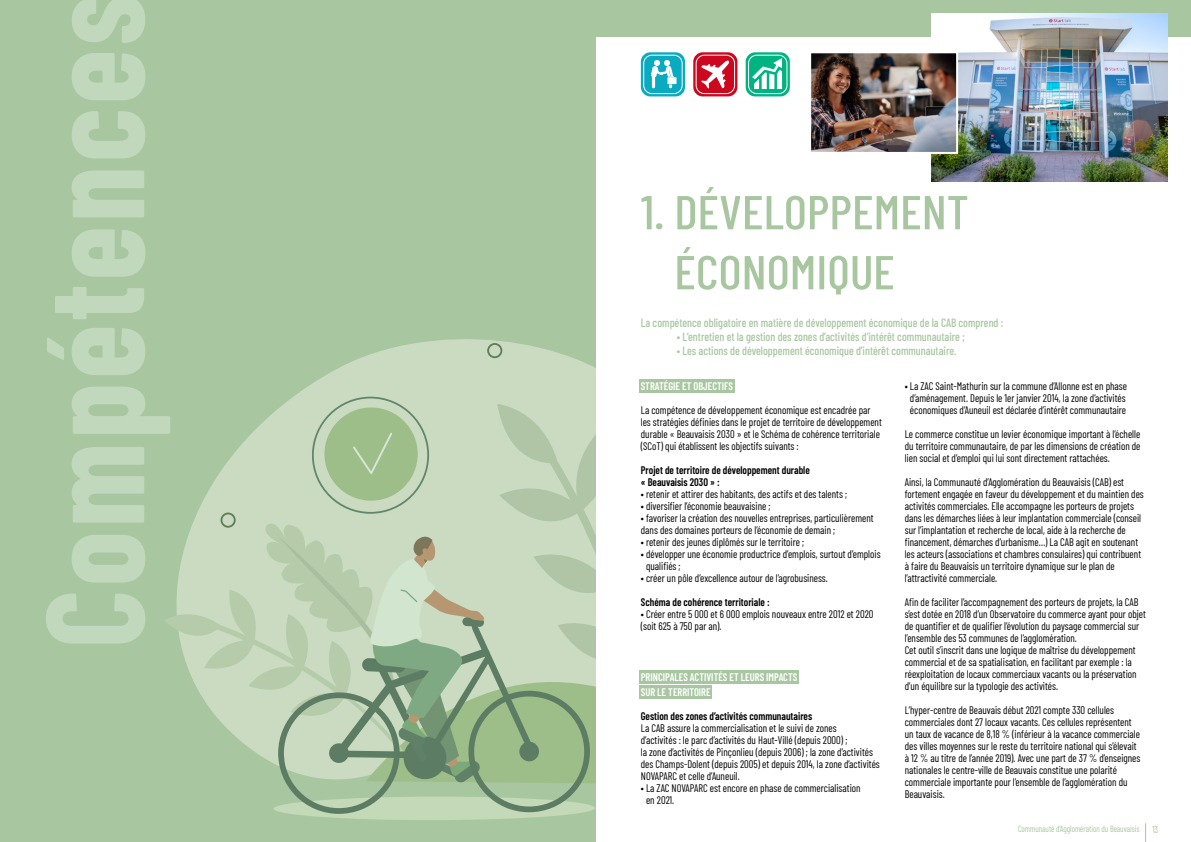
<style>
.page{position:relative;width:1191px;height:842px;background:#fff}
.page>*{position:absolute;margin:0;border:0;box-sizing:border-box;transform-origin:0 0}
.t1{font:700 139px "Barlow Condensed";letter-spacing:.03em;color:#c2d8bd;scale:.9 1}
.t2{font:500 47.5px/60px "Barlow Condensed";color:#a8c7a1;scale:1.05 1}
.t3{font:500 12px "Barlow Condensed";color:#a8c7a1;scale:.95 1}
.t4{font:11px/12px "Barlow Condensed";color:#000;scale:.95 1}
.t5{font:600 11px/12px "Barlow Condensed";color:#000;scale:.95 1}
.t6{font:600 11px/15px "Barlow Condensed";color:#fff;scale:.95 1}
.t7{font:10px "Barlow Condensed";color:#a8c7a1;scale:.9 1}
.t8{font:9px "Barlow Condensed";color:#a8c7a1;scale:.9 1}
</style>
<div class="page">
<svg style="left:1145px;top:823px;width:1px;height:19px"></svg>
<div style="left:595px;top:0;width:596px;height:36px;background:#a8c7a1"></div>
<div style="left:639px;top:379px;width:95px;height:13px;background:#a8c7a1"></div>
<div style="left:639px;top:670px;width:159px;height:13px;background:#a8c7a1"></div>
<div style="left:639px;top:685px;width:73px;height:13px;background:#a8c7a1"></div>
<svg style="left:641px;top:52px;width:44px;height:44px"></svg>
<div style="left:643px;top:55px;width:39px;height:39px;background:#0aaac1;border-radius:8px"></div>
<div style="left:643px;top:55px;width:39px;height:39px;border:1px solid #fff;border-radius:8px"></div>
<svg style="left:651px;top:60px;width:25px;height:28px"></svg>
<svg style="left:745px;top:52px;width:45px;height:44px"></svg>
<div style="left:748px;top:55px;width:39px;height:39px;background:#00b482;border-radius:8px"></div>
<div style="left:748px;top:55px;width:39px;height:39px;border:1px solid #fff;border-radius:8px"></div>
<svg style="left:752px;top:58px;width:30px;height:31px"></svg>
<svg style="left:693px;top:52px;width:44px;height:44px"></svg>
<div style="left:696px;top:55px;width:39px;height:39px;border:1px solid #fff;border-radius:8px"></div>
<svg style="left:701px;top:60px;width:29px;height:29px"></svg>
<img style="left:931px;top:14px;width:236px;height:167px">
<img style="left:812px;top:54px;width:143px;height:97px">
<div style="left:809px;top:51px;width:149px;height:103px;border:2px solid #fff"></div>
<div style="left:0;top:0;width:595px;height:842px;background:#a8c7a1"></div>
<svg style="left:177px;top:339px;width:418px;height:481px;fill:#c8dac0"></svg>
<svg style="left:165px;top:590px;width:94px;height:182px"></svg>
<div style="left:487px;top:343px;width:15px;height:15px;border:2px solid #28401d;border-radius:50%"></div>
<div style="left:220px;top:512px;width:16px;height:16px;border:2px solid #28401d;border-radius:50%"></div>
<div style="left:274px;top:796px;width:321px;height:24px;background:#c4d9b8;border-radius:50%"></div>
<svg style="left:259px;top:404px;width:336px;height:410px"></svg>
<h1 class="t1" style="left:-5px;top:648px;width:728px;rotate:-90deg">Compétences</h1>
<h2 class="t2" style="left:674px;top:179px;width:282px;text-indent:-33px">1. DÉVELOPPEMENT<br>ÉCONOMIQUE</h2>
<p class="t3" style="left:641px;top:314px;width:383px">La compétence obligatoire en matière de développement économique de la CAB comprend :</p>
<p class="t3" style="left:677px;top:328px;width:304px">• L’entretien et la gestion des zones d’activités d’intérêt communautaire ;</p>
<p class="t3" style="left:677px;top:342px;width:296px">• Les actions de développement économique d’intérêt communautaire.</p>
<p class="t6" style="left:641px;top:378px;width:98px">STRATÉGIE ET OBJECTIFS</p>
<p class="t4" style="left:641px;top:403px;width:255px">La compétence de développement économique est encadrée par les stratégies définies dans le projet de territoire de développement durable « Beauvaisis 2030 » et le Schéma de cohérence territoriale (SCoT) qui établissent les objectifs suivants :</p>
<p class="t5" style="left:641px;top:463px;width:179px">Projet de territoire de développement durable « Beauvaisis 2030 » :</p>
<p class="t4" style="left:641px;top:487px;width:218px">• retenir et attirer des habitants, des actifs et des talents ;</p>
<p class="t4" style="left:641px;top:499px;width:138px">• diversifier l’économie beauvaisine ;</p>
<p class="t4" style="left:641px;top:511px;width:246px">• favoriser la création des nouvelles entreprises, particulièrement dans des domaines porteurs de l’économie de demain ;</p>
<p class="t4" style="left:641px;top:535px;width:173px">• retenir des jeunes diplômés sur le territoire ;</p>
<p class="t4" style="left:646px;top:547px;width:248px;text-indent:-5px">• développer une économie productrice d’emplois, surtout d’emplois qualifiés ;</p>
<p class="t4" style="left:641px;top:571px;width:198px">• créer un pôle d’excellence autour de l’agrobusiness.</p>
<p class="t5" style="left:641px;top:595px;width:137px">Schéma de cohérence territoriale :</p>
<p class="t4" style="left:641px;top:607px;width:246px">• Créer entre 5 000 et 6 000 emplois nouveaux entre 2012 et 2020 (soit 625 à 750 par an).</p>
<p class="t6" style="left:641px;top:669px;width:166px">PRINCIPALES ACTIVITÉS ET LEURS IMPACTS<br>SUR LE TERRITOIRE</p>
<p class="t5" style="left:641px;top:709px;width:182px">Gestion des zones d’activités communautaires</p>
<p class="t4" style="left:641px;top:721px;width:253px">La CAB assure la commercialisation et le suivi de zones<br>d’activités : le parc d’activités du Haut-Villé (depuis 2000) ;<br>la zone d’activités de Pinçonlieu (depuis 2006) ; la zone d’activités des Champs-Dolent (depuis 2005) et depuis 2014, la zone d’activités NOVAPARC et celle d’Auneuil.</p>
<p class="t4" style="left:646px;top:781px;width:227px;text-indent:-5px">• La ZAC NOVAPARC est encore en phase de commercialisation en 2021.</p>
<p class="t4" style="left:904px;top:379px;width:235px;text-align:center">• La ZAC Saint-Mathurin sur la commune d’Allonne est en phase d’aménagement. Depuis le 1er janvier 2014, la zone d’activités économiques d’Auneuil est déclarée d’intérêt communautaire</p>
<p class="t4" style="left:904px;top:427px;width:250px;text-align:justify">Le commerce constitue un levier économique important à l’échelle du territoire communautaire, de par les dimensions de création de lien social et d’emploi qui lui sont directement rattachées.</p>
<p class="t4" style="left:904px;top:475px;width:253px">Ainsi, la Communauté d’Agglomération du Beauvaisis (CAB) est fortement engagée en faveur du développement et du maintien des activités commerciales. Elle accompagne les porteurs de projets dans les démarches liées à leur implantation commerciale (conseil sur l’implantation et recherche de local, aide à la recherche de financement, démarches d’urbanisme…) La CAB agit en soutenant les acteurs (associations et chambres consulaires) qui contribuent à faire du Beauvaisis un territoire dynamique sur le plan de l’attractivité commerciale.</p>
<p class="t4" style="left:904px;top:595px;width:255px">Afin de faciliter l’accompagnement des porteurs de projets, la CAB s’est dotée en 2018 d’un Observatoire du commerce ayant pour objet de quantifier et de qualifier l’évolution du paysage commercial sur l’ensemble des 53 communes de l’agglomération.<br>Cet outil s’inscrit dans une logique de maîtrise du développement commercial et de sa spatialisation, en facilitant par exemple : la réexploitation de locaux commerciaux vacants ou la préservation d’un équilibre sur la typologie des activités.</p>
<p class="t4" style="left:904px;top:703px;width:250px">L’hyper-centre de Beauvais début 2021 compte 330 cellules commerciales dont 27 locaux vacants. Ces cellules représentent un taux de vacance de 8,18 % (inférieur à la vacance commerciale des villes moyennes sur le reste du territoire national qui s’élevait à 12 % au titre de l’année 2019). Avec une part de 37 % d’enseignes nationales le centre-ville de Beauvais constitue une polarité commerciale importante pour l’ensemble de l’agglomération du Beauvaisis.</p>
<p class="t8" style="left:1018px;top:822px;width:136px">Communauté d’Agglomération du Beauvaisis</p>
<p class="t7" style="left:1152px;top:822px;width:8px">13</p>
</div>
